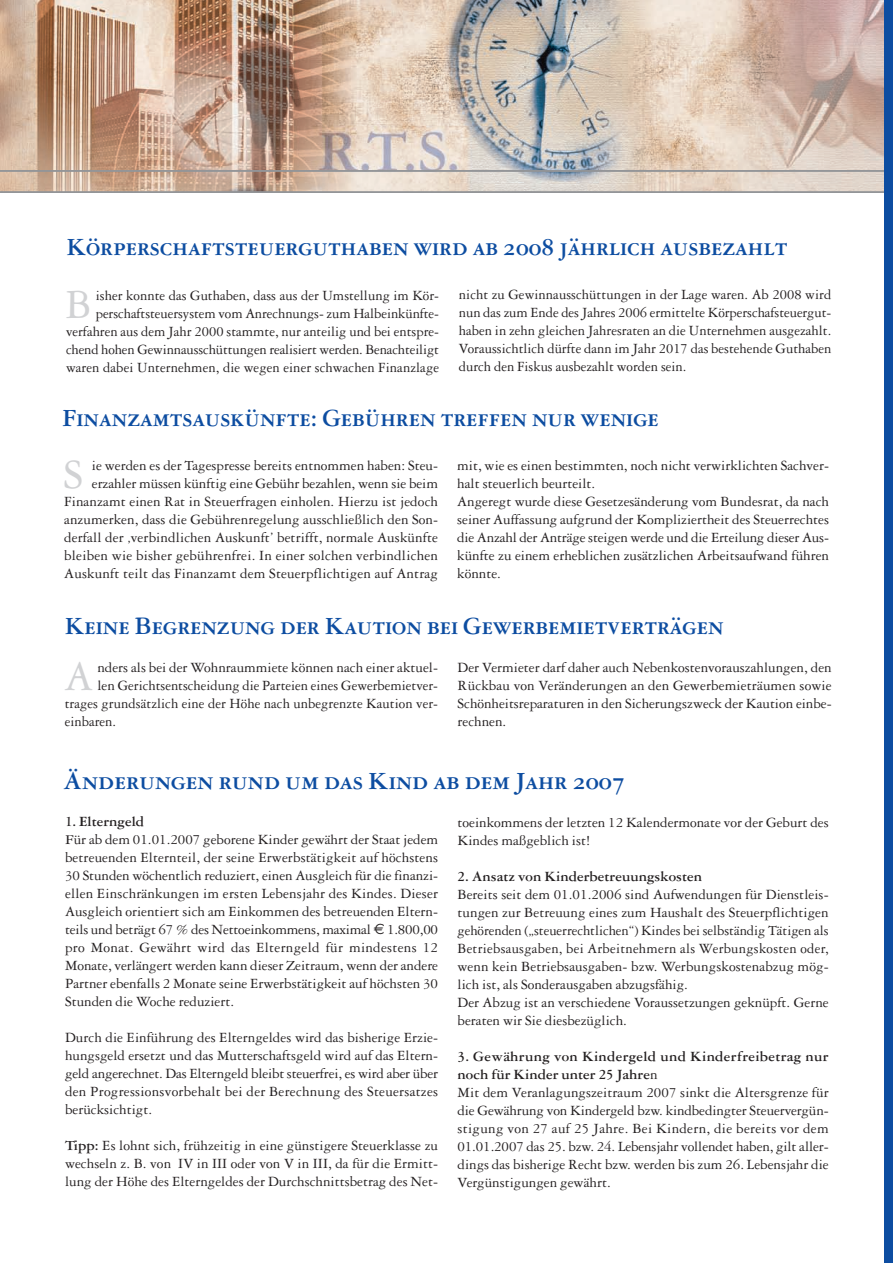
<style>
.page{position:relative;width:893px;height:1263px;background:#fff}
.page>*{position:absolute;margin:0;border:0;box-sizing:border-box;transform-origin:0 0}
.t1{font:44.4px "Garamond Three";color:#d1d2d4}
.t2{font:26.25px "Garamond Three Bold SC";color:#0d4da1}
.t3{font:15px/18px "Garamond Three";color:#231f20}
.t4{font:700 15px "Garamond Three";color:#231f20}
.s1{font-weight:700}
.s2{font-family:"Garamond Three SC";font-size:19.5px}
.s3{font-family:"Euro Sans"}
</style>
<div class="page">
<img style="left:0;top:0;width:884px;height:191px">
<hr style="left:0;top:191px;width:892px;height:2px;background:#939598">
<hr style="left:0;top:170px;width:892px;height:2px;background:#939598">
<div style="left:884px;top:0;width:8px;height:1263px;background:#0d4da1"></div>
<h2 class="t2" style="left:66px;top:238px;width:722px">Körperschaftsteuerguthaben wird ab 2008 jährlich ausbezahlt</h2>
<h1 class="t1" style="left:65px;top:289px;width:28px">B</h1>
<p class="t3" style="left:66px;top:287px;width:374px;text-align:right">isher konnte das Guthaben, dass aus der Umstellung im Kör&shy;perschaftsteuersystem vom Anrechnungs- zum Halbeinkünfte&shy;verfahren aus dem Jahr 2000 stammte, nur anteilig und bei entspre&shy;chend hohen Gewinnausschüttungen realisiert werden. Benachteiligt waren dabei Unternehmen, die wegen einer schwachen Finanzlage</p>
<p class="t3" style="left:459px;top:286px;width:374px;text-align:justify">nicht zu Gewinnausschüttungen in der Lage waren. Ab 2008 wird nun das zum Ende des Jahres 2006 ermittelte Körperschafsteuergut&shy;haben in zehn gleichen Jahresraten an die Unternehmen ausgezahlt.<br>Voraussichtlich dürfte dann im Jahr 2017 das bestehende Guthaben durch den Fiskus ausbezahlt worden sein.</p>
<h2 class="t2" style="left:62px;top:409px;width:598px">Finanzamtsauskünfte: Gebühren treffen nur wenige</h2>
<p class="t3" style="left:64px;top:458px;width:375px;text-align:right">ie werden es der Tagespresse bereits entnommen haben: Steu&shy;erzahler müssen künftig eine Gebühr bezahlen, wenn sie beim Finanzamt einen Rat in Steuerfragen einholen. Hierzu ist jedoch anzumerken, dass die Gebührenregelung ausschließlich den Son&shy;derfall der ‚verbindlichen Auskunft’ betrifft, normale Auskünfte bleiben wie bisher gebührenfrei. In einer solchen verbindlichen Auskunft teilt das Finanzamt dem Steuerpflichtigen auf Antrag</p>
<h1 class="t1" style="left:63px;top:459px;width:21px">S</h1>
<p class="t3" style="left:457px;top:458px;width:373px">mit, wie es einen bestimmten, noch nicht verwirklichten Sachver&shy;halt steuerlich beurteilt.<br>Angeregt wurde diese Gesetzesänderung vom Bundesrat, da nach seiner Auffassung aufgrund der Kompliziertheit des Steuerrechtes die Anzahl der Anträge steigen werde und die Erteilung dieser Aus&shy;künfte zu einem erheblichen zusätzlichen Arbeitsaufwand führen könnte.</p>
<h2 class="t2" style="left:65px;top:617px;width:660px">Keine Begrenzung der Kaution bei Gewerbemietverträgen</h2>
<h1 class="t1" style="left:64px;top:661px;width:30px">A</h1>
<p class="t3" style="left:97px;top:660px;width:342px">nders als bei der Wohnraummiete können nach einer aktuel-</p>
<p class="t3" style="left:457px;top:660px;width:375px;text-align:justify">Der Vermieter darf daher auch Nebenkostenvorauszahlungen, den Rückbau von Veränderungen an den Gewerbemieträumen sowie Schönheitsreparaturen in den Sicherungszweck der Kaution einbe&shy;rechnen.</p>
<p class="t3" style="left:97px;top:678px;width:342px">len Gerichtsentscheidung die Parteien eines Gewerbemietver-</p>
<p class="t3" style="left:65px;top:696px;width:375px">trages grundsätzlich eine der Höhe nach unbegrenzte Kaution ver-</p>
<p class="t3" style="left:65px;top:714px;width:53px">einbaren.</p>
<h2 class="t2" style="left:63px;top:771px;width:563px">Änderungen rund um das Kind ab dem Jahr 2007</h2>
<p class="t3" style="left:65px;top:814px;width:374px"><span class="s1">1. Elterngeld<br></span><span class="s2">f</span>ür ab dem 01.01.2007 geborene Kinder gewährt der Staat jedem betreuenden Elternteil, der seine Erwerbstätigkeit auf höchstens 30 Stunden wöchentlich reduziert, einen Ausgleich für die finanzi&shy;ellen Einschränkungen im ersten Lebensjahr des Kindes. Dieser Ausgleich orientiert sich am Einkommen des betreuenden Eltern&shy;teils und beträgt 67 % des Nettoeinkommens, maximal <span class="s3">€</span> 1.800,00 pro Monat. Gewährt wird das Elterngeld für mindestens 12<br>Monate, verlängert werden kann dieser Zeitraum, wenn der andere Partner ebenfalls 2 Monate seine Erwerbstätigkeit auf höchsten 30<br>Stunden die Woche reduziert.</p>
<p class="t3" style="left:65px;top:1030px;width:374px;text-align:justify">Durch die Einführung des Elterngeldes wird das bisherige Erzie&shy;hungsgeld ersetzt und das Mutterschaftsgeld wird auf das Eltern&shy;geld angerechnet. Das Elterngeld bleibt steuerfrei, es wird aber über den Progressionsvorbehalt bei der Berechnung des Steuersatzes berücksichtigt.</p>
<p class="t3" style="left:65px;top:1138px;width:374px;text-align:justify"><span class="s1">Tipp:</span> Es lohnt sich, frühzeitig in eine günstigere Steuerklasse zu wechseln z. B. von IV in III oder von V in III, da für die Ermitt&shy;lung der Höhe des Elterngeldes der Durchschnittsbetrag des Net-</p>
<p class="t3" style="left:457px;top:814px;width:372px">toeinkommens der letzten 12 Kalendermonate vor der Geburt des<br>Kindes maßgeblich ist!</p>
<p class="t4" style="left:457px;top:871px;width:246px">2. Ansatz von Kinderbetreuungskosten</p>
<p class="t3" style="left:457px;top:886px;width:372px">Bereits seit dem 01.01.2006 sind Aufwendungen für Dienstleis&shy;tungen zur Betreuung eines zum Haushalt des Steuerpflichtigen gehörenden („steuerrechtlichen“) Kindes bei selbständig Tätigen als Betriebsausgaben, bei Arbeitnehmern als Werbungskosten oder, wenn kein Betriebsausgaben- bzw. Werbungskostenabzug mög&shy;lich ist, als Sonderausgaben abzugsfähig.<br>Der Abzug ist an verschiedene Voraussetzungen geknüpft. Gerne beraten wir Sie diesbezüglich.</p>
<p class="t3" style="left:457px;top:1048px;width:372px"><span class="s1">3. Gewährung von Kindergeld und Kinderfreibetrag nur noch für Kinder unter 25 Jahre</span>n<br>Mit dem Veranlagungszeitraum 2007 sinkt die Altersgrenze für die Gewährung von Kindergeld bzw. kindbedingter Steuervergün&shy;stigung von 27 auf 25 Jahre. Bei Kindern, die bereits vor dem 01.01.2007 das 25. bzw. 24. Lebensjahr vollendet haben, gilt aller&shy;dings das bisherige Recht bzw. werden bis zum 26. Lebensjahr die Vergünstigungen gewährt.</p>
</div>
